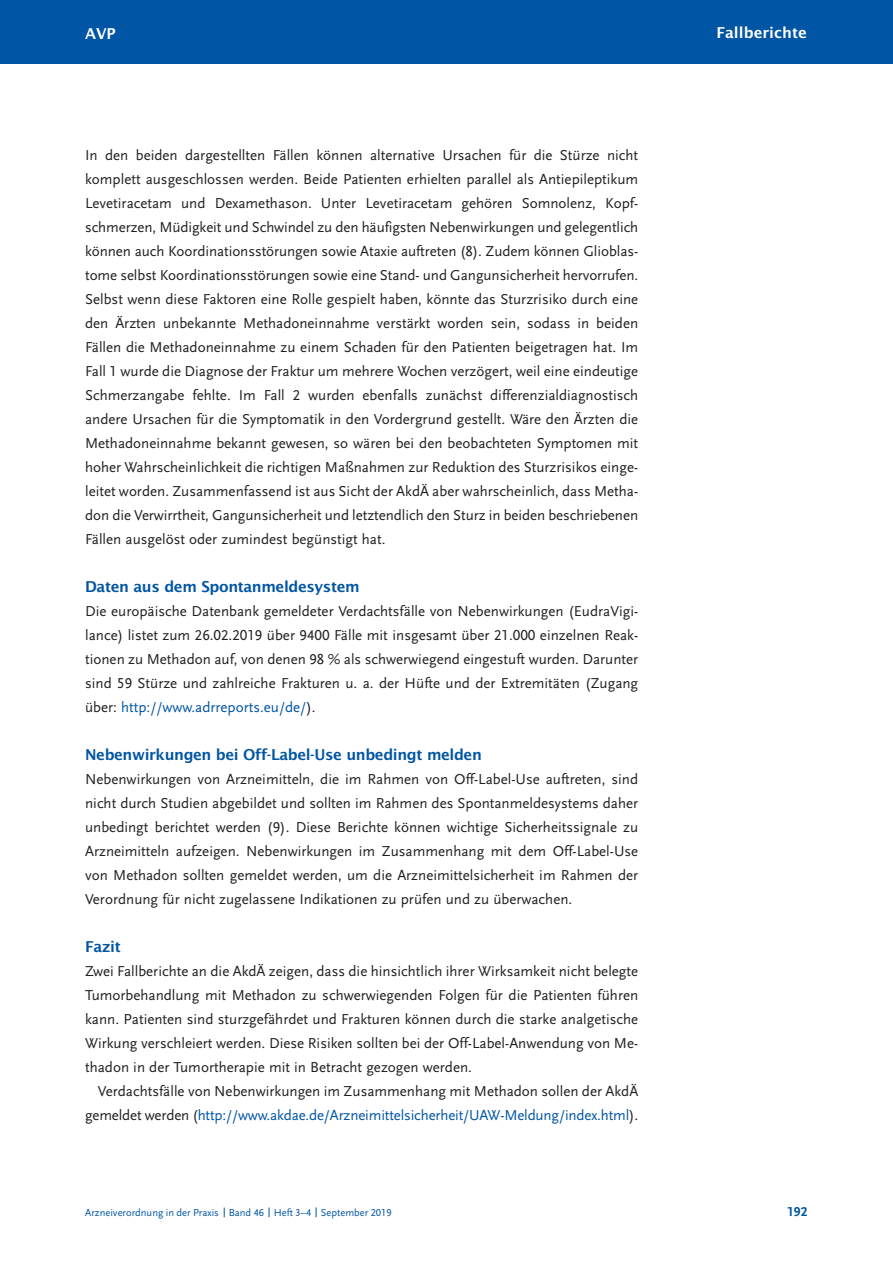
<style>
.page{position:relative;width:893px;height:1263px;background:#fff}
.page>*{position:absolute;margin:0;border:0;box-sizing:border-box;transform-origin:0 0}
.t1{font:15px/24px "Scala Sans LF";color:#231f20;text-align:justify}
.t2{font:600 15px "Lucida Sans";letter-spacing:-.025em;color:#0155a5}
.t3{font:600 15px "Lucida Sans";color:#fff}
.t4{font:700 13.5px "Scala Sans LF";color:#0155a5}
.t5{font:10.5px "Scala Sans LF";color:#0155a5}
.s1{color:#0155a5}
</style>
<div class="page">
<div style="left:0;top:0;width:892px;height:64px;background:#0155a5"></div>
<p class="t3" style="left:85px;top:27px;width:32px">AVP</p>
<p class="t3" style="left:716px;top:27px;width:92px">Fallberichte</p>
<p class="t1" style="left:85px;top:144px;width:555px">In den beiden dargestellten Fällen können alternative Ursachen für die Stürze nicht komplett ausgeschlossen werden. Beide Patienten erhielten parallel als Antiepileptikum Levetiracetam und Dexamethason. Unter Levetiracetam gehören Somnolenz, Kopf&shy;schmerzen, Müdigkeit und Schwindel zu den häufigsten Nebenwirkungen und gelegentlich können auch Koordinationsstörungen sowie Ataxie auftreten (8). Zudem können Glioblas&shy;tome selbst Koordinationsstörungen sowie eine Stand- und Gangunsicherheit hervorrufen.<br>Selbst wenn diese Faktoren eine Rolle gespielt haben, könnte das Sturzrisiko durch eine den Ärzten unbekannte Methadoneinnahme verstärkt worden sein, sodass in beiden Fällen die Methadoneinnahme zu einem Schaden für den Patienten beigetragen hat. Im Fall 1 wurde die Diagnose der Fraktur um mehrere Wochen verzögert, weil eine eindeutige Schmerzangabe fehlte. Im Fall 2 wurden ebenfalls zunächst differenzialdiagnostisch andere Ursachen für die Symptomatik in den Vordergrund gestellt. Wäre den Ärzten die Methadoneinnahme bekannt gewesen, so wären bei den beobachteten Symptomen mit hoher Wahrscheinlichkeit die richtigen Maßnahmen zur Reduktion des Sturzrisikos einge&shy;leitet worden. Zusammenfassend ist aus Sicht der AkdÄ aber wahrscheinlich, dass Metha&shy;don die Verwirrtheit, Gangunsicherheit und letztendlich den Sturz in beiden beschriebenen Fällen ausgelöst oder zumindest begünstigt hat.</p>
<p class="t2" style="left:85px;top:580px;width:276px">Daten aus dem Spontanmeldesystem</p>
<p class="t1" style="left:85px;top:600px;width:555px">Die europäische Datenbank gemeldeter Verdachtsfälle von Nebenwirkungen (EudraVigi&shy;lance) listet zum 26.02.2019 über 9400 Fälle mit insgesamt über 21.000 einzelnen Reak&shy;tionen zu Methadon auf, von denen 98 % als schwerwiegend eingestuft wurden. Darunter sind 59 Stürze und zahlreiche Frakturen u. a. der Hüfte und der Extremitäten (Zugang über: <span class="s1">http://www.adrreports.eu/de/</span>).</p>
<p class="t2" style="left:85px;top:748px;width:398px">Nebenwirkungen bei Off-Label-Use unbedingt melden</p>
<p class="t1" style="left:85px;top:768px;width:555px">Nebenwirkungen von Arzneimitteln, die im Rahmen von Off-Label-Use auftreten, sind nicht durch Studien abgebildet und sollten im Rahmen des Spontanmeldesystems daher unbedingt berichtet werden (9). Diese Berichte können wichtige Sicherheitssignale zu Arzneimitteln aufzeigen. Nebenwirkungen im Zusammenhang mit dem Off-Label-Use von Methadon sollten gemeldet werden, um die Arzneimittelsicherheit im Rahmen der Verordnung für nicht zugelassene Indikationen zu prüfen und zu überwachen.</p>
<p class="t2" style="left:85px;top:940px;width:37px">Fazit</p>
<p class="t1" style="left:85px;top:960px;width:555px">Zwei Fallberichte an die AkdÄ zeigen, dass die hinsichtlich ihrer Wirksamkeit nicht belegte Tumorbehandlung mit Methadon zu schwerwiegenden Folgen für die Patienten führen kann. Patienten sind sturzgefährdet und Frakturen können durch die starke analgetische Wirkung verschleiert werden. Diese Risiken sollten bei der Off-Label-Anwendung von Me&shy;thadon in der Tumortherapie mit in Betracht gezogen werden.</p>
<p class="t1" style="left:85px;top:1080px;width:555px;text-align:right">Verdachtsfälle von Nebenwirkungen im Zusammenhang mit Methadon sollen der AkdÄ gemeldet werden (<span class="s1">http://www.akdae.de/Arzneimittelsicherheit/UAW-Meldung/index.html</span>).</p>
<p class="t5" style="left:85px;top:1208px;width:308px">Arzneiverordnung in der Praxis Band 46 Heft 3–4 September 2019</p>
<p class="t4" style="left:787px;top:1204px;width:22px">192</p>
</div>
